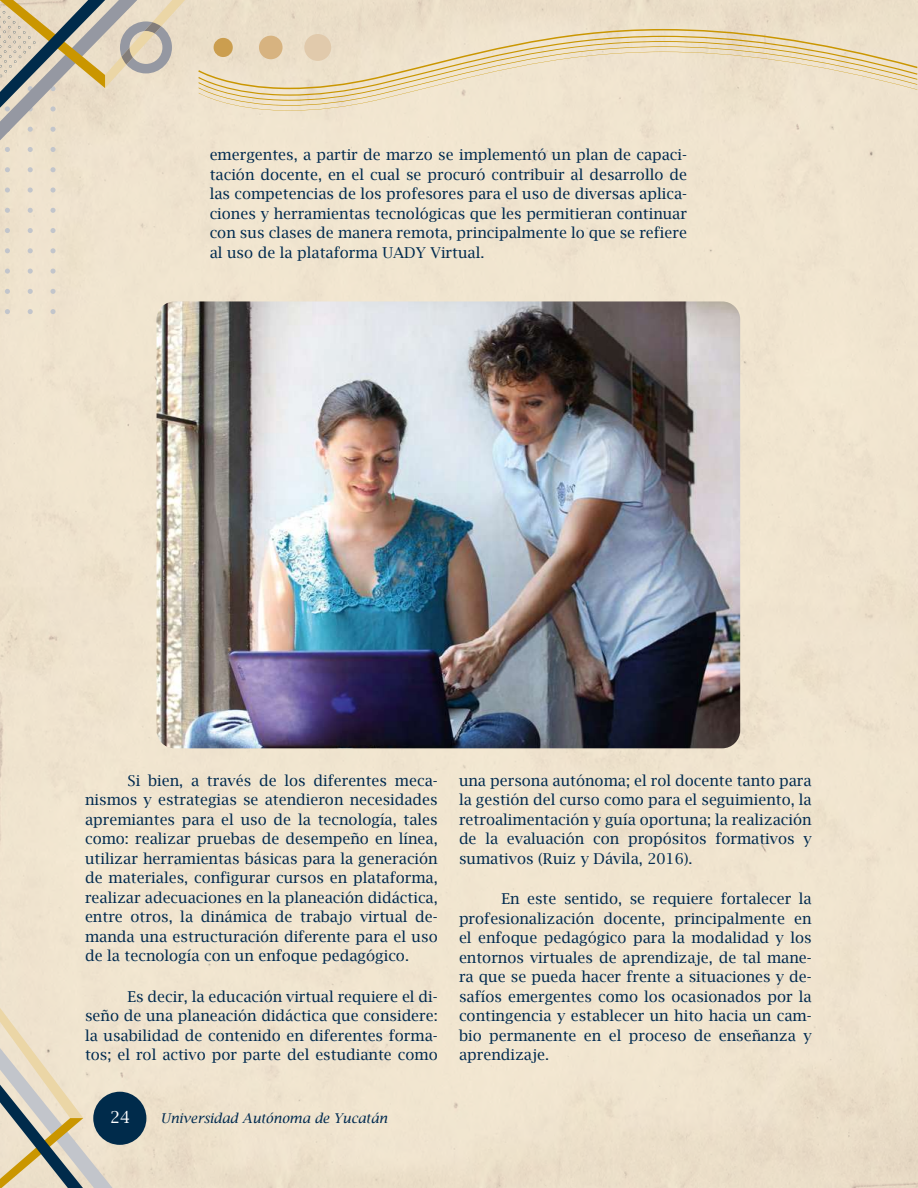
<style>
.page{position:relative;width:918px;height:1188px;background:#fff}
.page>*{position:absolute;margin:0;border:0;box-sizing:border-box;transform-origin:0 0}
.t1{font:16.5px "Lucida Bright";color:#fff}
.t2{font:15px/19.5px "Lucida Bright";color:#002a4f;text-align:justify}
.t3{font:italic 13.5px "Lucida Bright";color:#002a4f}
</style>
<div class="page">
<div style="left:0;top:172px;width:918px;height:1016px;background:#f0e4cf"></div>
<svg style="left:0;top:980px;width:129px;height:208px;background:#dcd2bd"></svg>
<div style="left:93px;top:1092px;width:53px;height:53px;background:#002b4b;border-radius:50%"></div>
<svg style="left:5px;top:187px;width:5px;height:6px"></svg>
<svg style="left:28px;top:187px;width:5px;height:6px"></svg>
<svg style="left:50px;top:187px;width:6px;height:6px"></svg>
<svg style="left:5px;top:208px;width:5px;height:5px"></svg>
<svg style="left:28px;top:208px;width:5px;height:5px"></svg>
<svg style="left:50px;top:208px;width:6px;height:5px"></svg>
<svg style="left:5px;top:228px;width:5px;height:5px"></svg>
<svg style="left:28px;top:228px;width:5px;height:5px"></svg>
<svg style="left:50px;top:228px;width:6px;height:5px"></svg>
<svg style="left:5px;top:248px;width:5px;height:5px"></svg>
<svg style="left:28px;top:248px;width:5px;height:5px"></svg>
<svg style="left:50px;top:248px;width:6px;height:5px"></svg>
<svg style="left:5px;top:269px;width:5px;height:5px"></svg>
<svg style="left:28px;top:269px;width:5px;height:5px"></svg>
<svg style="left:50px;top:269px;width:6px;height:5px"></svg>
<svg style="left:5px;top:289px;width:5px;height:5px"></svg>
<svg style="left:28px;top:289px;width:5px;height:5px"></svg>
<svg style="left:50px;top:289px;width:6px;height:5px"></svg>
<svg style="left:5px;top:309px;width:5px;height:5px"></svg>
<svg style="left:28px;top:309px;width:5px;height:5px"></svg>
<svg style="left:50px;top:309px;width:6px;height:5px"></svg>
<svg style="left:0;top:0;width:918px;height:172px;background:#e8dbc3"></svg>
<img style="left:157px;top:301px;width:583px;height:447px">
<p class="t2" style="left:210px;top:145px;width:479px">emergentes, a partir de marzo se implementó un plan de capaci&shy;tación docente, en el cual se procuró contribuir al desarrollo de las competencias de los profesores para el uso de diversas aplica&shy;ciones y herramientas tecnológicas que les permitieran continuar con sus clases de manera remota, principalmente lo que se refiere al uso de la plataforma UADY Virtual.</p>
<p class="t2" style="left:85px;top:771px;width:354px;text-indent:43px">Si bien, a través de los diferentes meca&shy;nismos y estrategias se atendieron necesidades apremiantes para el uso de la tecnología, tales como: realizar pruebas de desempeño en línea, utilizar herramientas básicas para la generación de materiales, configurar cursos en plataforma, realizar adecuaciones en la planeación didáctica, entre otros, la dinámica de trabajo virtual de&shy;manda una estructuración diferente para el uso de la tecnología con un enfoque pedagógico.</p>
<p class="t2" style="left:85px;top:987px;width:354px;text-indent:43px">Es decir, la educación virtual requiere el di&shy;seño de una planeación didáctica que considere: la usabilidad de contenido en diferentes forma&shy;tos; el rol activo por parte del estudiante como</p>
<p class="t1" style="left:110px;top:1108px;width:22px">24</p>
<p class="t3" style="left:161px;top:1111px;width:228px">Universidad Autónoma de Yucatán</p>
<p class="t2" style="left:459px;top:771px;width:354px">una persona autónoma; el rol docente tanto para la gestión del curso como para el seguimiento, la retroalimentación y guía oportuna; la realización de la evaluación con propósitos formativos y sumativos (Ruiz y Dávila, 2016).</p>
<p class="t2" style="left:459px;top:889px;width:354px;text-indent:43px">En este sentido, se requiere fortalecer la profesionalización docente, principalmente en el enfoque pedagógico para la modalidad y los entornos virtuales de aprendizaje, de tal mane&shy;ra que se pueda hacer frente a situaciones y de&shy;safíos emergentes como los ocasionados por la contingencia y establecer un hito hacia un cam&shy;bio permanente en el proceso de enseñanza y aprendizaje.</p>
</div>
